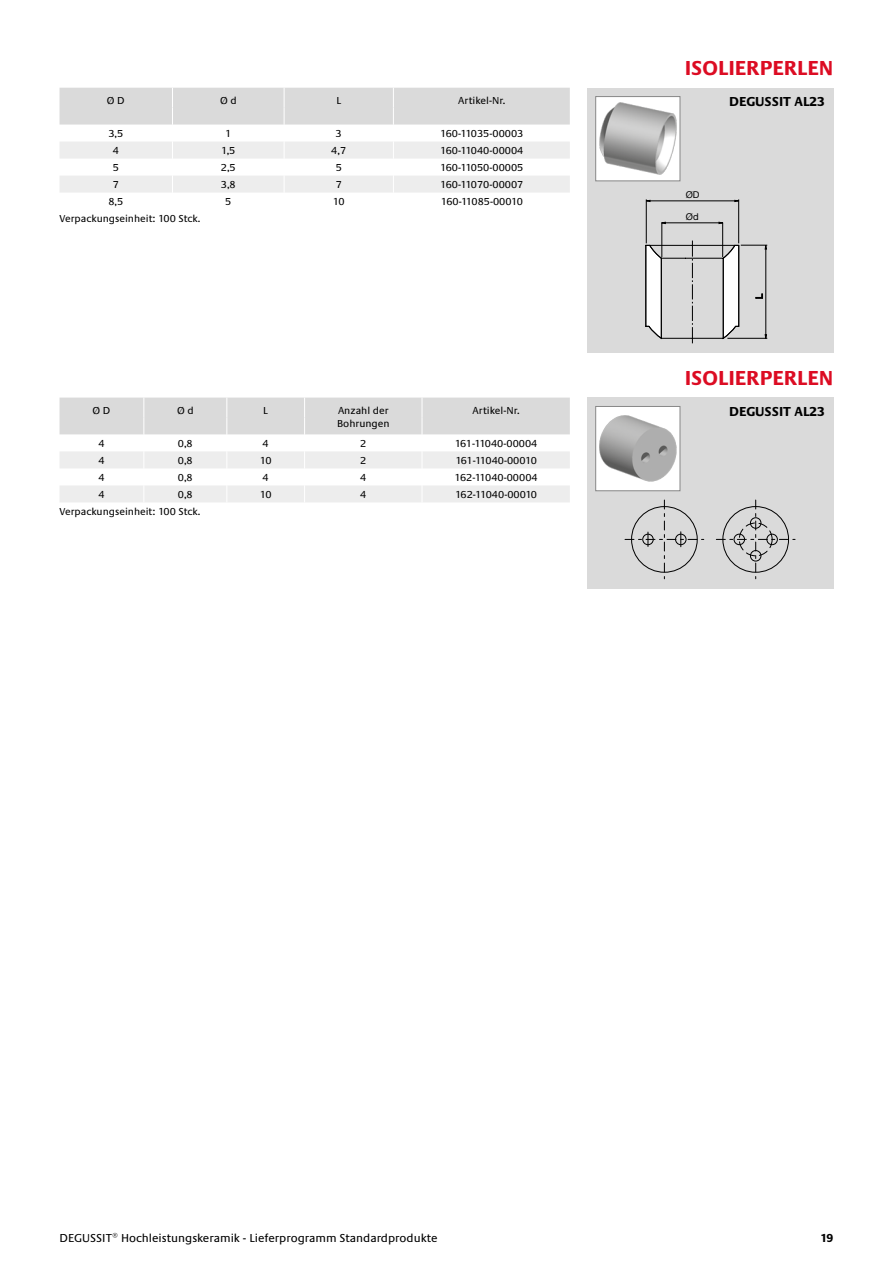
<style>
.page{position:relative;width:893px;height:1263px;background:#fff}
.page>*{position:absolute;margin:0;border:0;box-sizing:border-box;transform-origin:0 0}
.t1{font:700 21px "Praxis EF";color:#dc0c23}
.t2{font:700 13.5px "Praxis EF";color:#000}
.t3{font:12px "Praxis EF";color:#000}
.t4{font:700 12px "Praxis EF";color:#000}
.t5{font:10.5px/13.5px "Praxis EF";color:#000}
.t6{font:10.5px "Praxis EF";letter-spacing:-.025em;color:#000}
.t7{font:10.5px "Praxis EF";letter-spacing:-.055em;color:#000}
.t8{font:9.45px "Helvetica Neue LT";color:#000}
</style>
<div class="page">
<svg style="left:60px;top:88px;width:510px;height:105px"></svg>
<div style="left:587px;top:88px;width:246px;height:264px;background:#dadada"></div>
<div style="left:595px;top:96px;width:85px;height:85px;background:#fff;border:1px solid #878787"></div>
<img style="left:600px;top:103px;width:76px;height:72px">
<hr style="left:646px;top:199px;width:1px;height:44px;background:#000">
<hr style="left:738px;top:199px;width:1px;height:44px;background:#000">
<hr style="left:650px;top:200px;width:85px;height:1px;background:#000">
<svg style="left:645px;top:199px;width:6px;height:3px"></svg>
<svg style="left:734px;top:199px;width:6px;height:3px"></svg>
<hr style="left:661px;top:223px;width:1px;height:34px;background:#000">
<hr style="left:722px;top:223px;width:1px;height:34px;background:#000">
<hr style="left:666px;top:222px;width:53px;height:1px;background:#000">
<svg style="left:661px;top:221px;width:5px;height:3px"></svg>
<svg style="left:718px;top:221px;width:6px;height:3px"></svg>
<svg style="left:645px;top:241px;width:122px;height:102px"></svg>
<svg style="left:60px;top:398px;width:510px;height:104px"></svg>
<div style="left:587px;top:398px;width:246px;height:191px;background:#dadada"></div>
<div style="left:595px;top:406px;width:85px;height:85px;background:#fff;border:1px solid #878787"></div>
<img style="left:600px;top:416px;width:76px;height:65px">
<svg style="left:716px;top:500px;width:79px;height:79px"></svg>
<svg style="left:625px;top:500px;width:79px;height:79px"></svg>
<p class="t5" style="left:107px;top:94px;width:19px">Ø D</p>
<p class="t5" style="left:220px;top:94px;width:18px">Ø d</p>
<p class="t5" style="left:336px;top:94px;width:6px">L</p>
<p class="t5" style="left:458px;top:94px;width:49px">Artikel-Nr.</p>
<p class="t5" style="left:108px;top:127px;width:16px">3,5</p>
<p class="t5" style="left:225px;top:127px;width:8px">1</p>
<p class="t5" style="left:336px;top:127px;width:8px">3</p>
<p class="t5" style="left:440px;top:127px;width:85px">160-11035-00003</p>
<p class="t5" style="left:113px;top:144px;width:8px">4</p>
<p class="t5" style="left:221px;top:144px;width:16px">1,5</p>
<p class="t5" style="left:331px;top:144px;width:16px">4,7</p>
<p class="t5" style="left:440px;top:144px;width:85px">160-11040-00004</p>
<p class="t5" style="left:113px;top:161px;width:8px">5</p>
<p class="t5" style="left:221px;top:161px;width:16px">2,5</p>
<p class="t5" style="left:336px;top:161px;width:8px">5</p>
<p class="t5" style="left:440px;top:161px;width:85px">160-11050-00005</p>
<p class="t5" style="left:113px;top:178px;width:8px">7</p>
<p class="t5" style="left:221px;top:178px;width:16px">3,8</p>
<p class="t5" style="left:336px;top:178px;width:8px">7</p>
<p class="t5" style="left:440px;top:178px;width:85px">160-11070-00007</p>
<p class="t5" style="left:108px;top:195px;width:16px">8,5</p>
<p class="t5" style="left:225px;top:195px;width:8px">5</p>
<p class="t5" style="left:333px;top:195px;width:13px">10</p>
<p class="t6" style="left:441px;top:196px;width:84px">160-11085-00010</p>
<p class="t5" style="left:60px;top:212px;width:142px">Verpackungseinheit: 100 Stck.</p>
<p class="t5" style="left:93px;top:404px;width:19px">Ø D</p>
<p class="t5" style="left:177px;top:404px;width:18px">Ø d</p>
<p class="t5" style="left:263px;top:404px;width:6px">L</p>
<p class="t5" style="left:337px;top:404px;width:54px">Anzahl der<br>Bohrungen</p>
<p class="t5" style="left:473px;top:404px;width:49px">Artikel-Nr.</p>
<p class="t5" style="left:98px;top:437px;width:8px">4</p>
<p class="t5" style="left:178px;top:437px;width:16px">0,8</p>
<p class="t5" style="left:263px;top:437px;width:8px">4</p>
<p class="t5" style="left:360px;top:437px;width:8px">2</p>
<p class="t5" style="left:455px;top:437px;width:84px">161-11040-00004</p>
<p class="t5" style="left:98px;top:454px;width:8px">4</p>
<p class="t5" style="left:178px;top:454px;width:16px">0,8</p>
<p class="t5" style="left:260px;top:454px;width:13px">10</p>
<p class="t5" style="left:360px;top:454px;width:8px">2</p>
<p class="t7" style="left:455px;top:455px;width:83px">161-11040-00010</p>
<p class="t5" style="left:98px;top:471px;width:8px">4</p>
<p class="t5" style="left:178px;top:471px;width:16px">0,8</p>
<p class="t5" style="left:263px;top:471px;width:8px">4</p>
<p class="t5" style="left:360px;top:471px;width:8px">4</p>
<p class="t5" style="left:454px;top:471px;width:85px">162-11040-00004</p>
<p class="t5" style="left:98px;top:488px;width:8px">4</p>
<p class="t5" style="left:178px;top:488px;width:16px">0,8</p>
<p class="t5" style="left:260px;top:488px;width:13px">10</p>
<p class="t5" style="left:360px;top:488px;width:8px">4</p>
<p class="t6" style="left:455px;top:489px;width:84px">162-11040-00010</p>
<p class="t5" style="left:60px;top:505px;width:142px">Verpackungseinheit: 100 Stck.</p>
<h1 class="t1" style="left:685px;top:57px;width:150px">ISOLIERPERLEN</h1>
<p class="t2" style="left:729px;top:94px;width:97px">DEGUSSIT AL23</p>
<p class="t8" style="left:686px;top:189px;width:15px">ØD</p>
<p class="t8" style="left:686px;top:211px;width:14px">Ød</p>
<p class="t8" style="left:753px;top:299px;width:7px;rotate:-90deg">L</p>
<h1 class="t1" style="left:685px;top:367px;width:150px">ISOLIERPERLEN</h1>
<p class="t2" style="left:729px;top:404px;width:97px">DEGUSSIT AL23</p>
<p class="t3" style="left:60px;top:1231px;width:379px">DEGUSSIT® Hochleistungskeramik - Lieferprogramm Standardprodukte</p>
<p class="t4" style="left:820px;top:1231px;width:15px">19</p>
</div>
